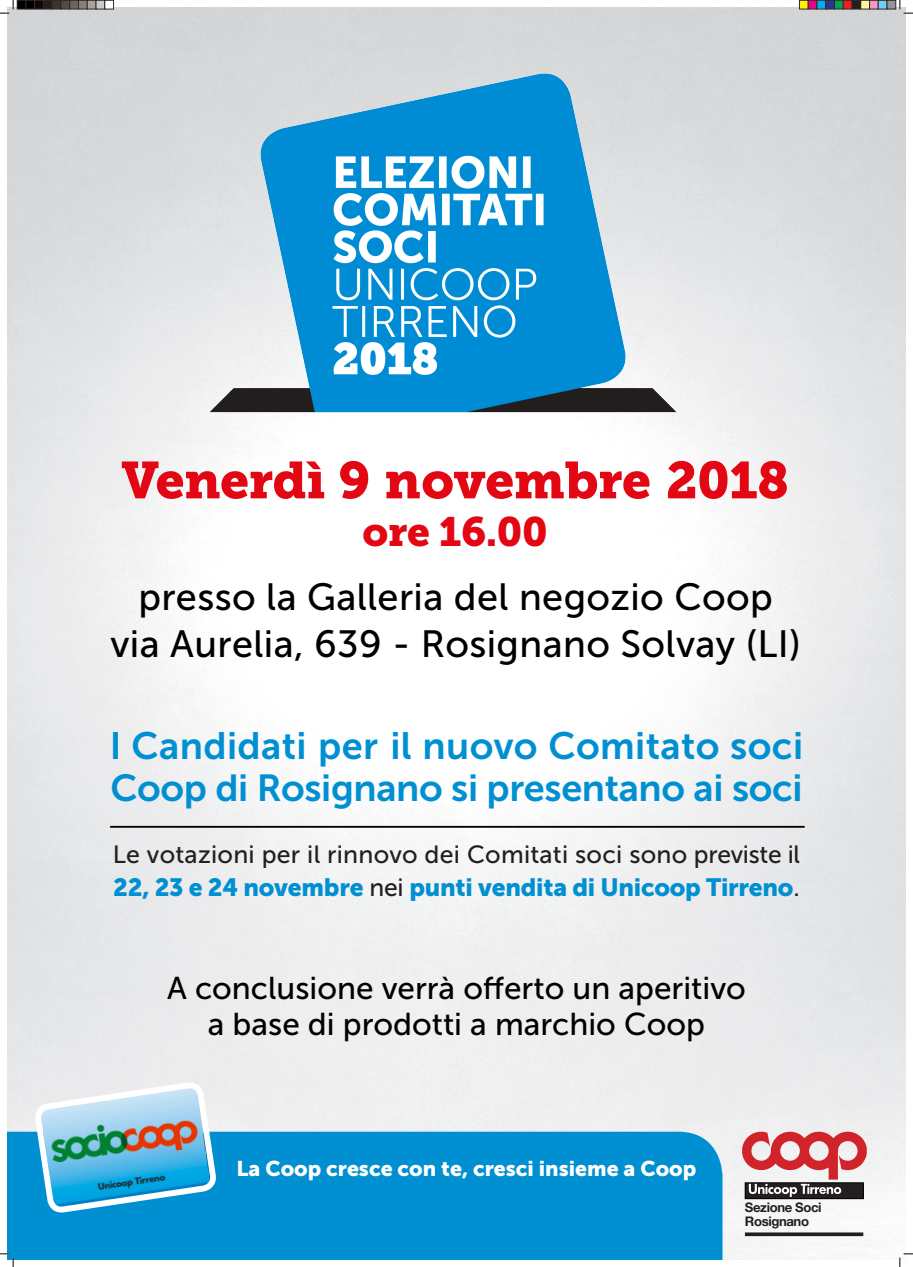
<style>
.page{position:relative;width:913px;height:1267px;background:#fff}
.page>*{position:absolute;margin:0;border:0;box-sizing:border-box;transform-origin:0 0}
.t1{font:51.56px "Museo Slab 900";letter-spacing:-.01em;color:#e30613}
.t2{font:40.75px "Museo Slab 900";letter-spacing:-.01em;color:#e30613}
.t3{font:38px "Museo Sans 700";letter-spacing:.01em;color:#0090d2}
.t4{font:37.88px "Museo Sans 500";letter-spacing:.01em;color:#000}
.t5{font:37.5px "Museo Sans 700";letter-spacing:-.01em;color:#0090d2}
.t6{font:31.5px "Museo Sans 500";color:#000}
.t7{font:24.88px/32.9px "Museo Sans 500";letter-spacing:.01em;color:#231f20}
.t8{font:21.25px "Museo Sans 900";color:#fff}
.t9{font:700 13.19px "Helvetica Neue";letter-spacing:-.03em;color:#231f20}
.t10{font:500 12.31px/14.8px "Helvetica Neue";letter-spacing:-.02em;color:#231f20}
.s1{font-family:"Museo Sans 900";color:#0090d2}
</style>
<div class="page">
<img style="left:8px;top:8px;width:896px;height:1251px">
<img style="left:167px;top:49px;width:555px;height:383px">
<div style="left:8px;top:1131px;width:714px;height:128px;background:#0090d2"></div>
<svg style="left:37px;top:1083px;width:177px;height:127px;background:#7fbdd4"></svg>
<div style="left:744px;top:1182px;width:119px;height:16px;border:1px solid #000"></div>
<svg style="left:741px;top:1131px;width:125px;height:65px"></svg>
<svg style="left:744px;top:1232px;width:118px;height:4px"></svg>
<hr style="left:111px;top:826px;width:692px;height:1px;background:#000">
<svg style="left:0;top:0;width:14px;height:14px"></svg>
<svg style="left:0;top:1253px;width:14px;height:13px"></svg>
<svg style="left:899px;top:0;width:13px;height:14px"></svg>
<svg style="left:899px;top:1253px;width:13px;height:13px"></svg>
<div style="left:17px;top:0;width:9px;height:9px;background:#000"></div>
<div style="left:17px;top:0;width:9px;height:9px;border:1px solid #302a28"></div>
<div style="left:26px;top:0;width:9px;height:9px;background:#000"></div>
<div style="left:26px;top:0;width:9px;height:9px;border:1px solid #302a28"></div>
<div style="left:35px;top:0;width:8px;height:9px;background:#0c0806"></div>
<div style="left:34px;top:0;width:10px;height:9px;border:1px solid #302a28"></div>
<div style="left:43px;top:0;width:9px;height:9px;background:#241e1b"></div>
<div style="left:43px;top:0;width:9px;height:9px;border:1px solid #302a28"></div>
<div style="left:52px;top:0;width:9px;height:9px;background:#3b3532"></div>
<div style="left:61px;top:0;width:9px;height:9px;background:#524a47"></div>
<div style="left:61px;top:0;width:9px;height:9px;border:1px solid #302a28"></div>
<div style="left:70px;top:0;width:8px;height:9px;background:#6b6360"></div>
<div style="left:69px;top:0;width:10px;height:9px;border:1px solid #302a28"></div>
<div style="left:78px;top:0;width:9px;height:9px;background:#867f7c"></div>
<div style="left:78px;top:0;width:10px;height:9px;border:1px solid #302a28"></div>
<div style="left:87px;top:0;width:9px;height:9px;background:#a7a2a0"></div>
<div style="left:87px;top:0;width:9px;height:9px;border:1px solid #302a28"></div>
<div style="left:96px;top:0;width:9px;height:9px;background:#cdc9c8"></div>
<div style="left:96px;top:0;width:9px;height:9px;border:1px solid #302a28"></div>
<div style="left:104px;top:0;width:10px;height:9px;border:1px solid #302a28"></div>
<div style="left:799px;top:0;width:8px;height:9px;background:#fff101"></div>
<div style="left:798px;top:0;width:10px;height:9px;border:1px solid #302a28"></div>
<div style="left:807px;top:0;width:9px;height:9px;background:#ed028c"></div>
<div style="left:807px;top:0;width:9px;height:9px;border:1px solid #302a28"></div>
<div style="left:816px;top:0;width:9px;height:9px;background:#00aeef"></div>
<div style="left:816px;top:0;width:9px;height:9px;border:1px solid #302a28"></div>
<div style="left:825px;top:0;width:9px;height:9px;background:#2e3092"></div>
<div style="left:825px;top:0;width:9px;height:9px;border:1px solid #302a28"></div>
<div style="left:834px;top:0;width:8px;height:9px;background:#00a54f"></div>
<div style="left:833px;top:0;width:10px;height:9px;border:1px solid #302a28"></div>
<div style="left:842px;top:0;width:9px;height:9px;background:#ee1d23"></div>
<div style="left:842px;top:0;width:9px;height:9px;border:1px solid #302a28"></div>
<div style="left:851px;top:0;width:9px;height:9px;background:#231f20"></div>
<div style="left:851px;top:0;width:9px;height:9px;border:1px solid #302a28"></div>
<div style="left:860px;top:0;width:9px;height:9px;background:#fff79a"></div>
<div style="left:860px;top:0;width:9px;height:9px;border:1px solid #302a28"></div>
<div style="left:869px;top:0;width:8px;height:9px;background:#f499c2"></div>
<div style="left:868px;top:0;width:10px;height:9px;border:1px solid #302a28"></div>
<div style="left:877px;top:0;width:9px;height:9px;background:#6bcff6"></div>
<div style="left:877px;top:0;width:9px;height:9px;border:1px solid #302a28"></div>
<div style="left:886px;top:0;width:9px;height:9px;background:#939598"></div>
<div style="left:886px;top:0;width:9px;height:9px;border:1px solid #302a28"></div>
<p class="t1" style="left:121px;top:450px;width:669px">Venerdì 9 novembre 2018</p>
<p class="t2" style="left:362px;top:508px;width:187px">ore 16.00</p>
<p class="t4" style="left:138px;top:576px;width:635px">presso la Galleria del negozio Coop</p>
<p class="t4" style="left:110px;top:623px;width:691px">via Aurelia, 639 - Rosignano Solvay (LI)</p>
<p class="t3" style="left:110px;top:724px;width:694px">I Candidati per il nuovo Comitato soci</p>
<p class="t5" style="left:110px;top:767px;width:693px">Coop di Rosignano si presentano ai soci</p>
<p class="t7" style="left:113px;top:838px;width:688px">Le votazioni per il rinnovo dei Comitati soci sono previste il<br><span class="s1">22, 23 e 24 novembre</span> nei <span class="s1">punti vendita di Unicoop Tirreno</span>.</p>
<p class="t6" style="left:167px;top:971px;width:580px">A conclusione verrà offerto un aperitivo</p>
<p class="t6" style="left:208px;top:1007px;width:498px">a base di prodotti a marchio Coop</p>
<p class="t8" style="left:236px;top:1156px;width:461px">La Coop cresce con te, cresci insieme a Coop</p>
<p class="t9" style="left:744px;top:1197px;width:78px">Sezione Soci</p>
<p class="t9" style="left:744px;top:1210px;width:66px">Rosignano</p>
<p class="t10" style="left:747px;top:1199px;width:111px">Sezione Soci<br>Colline Maremmane</p>
</div>
